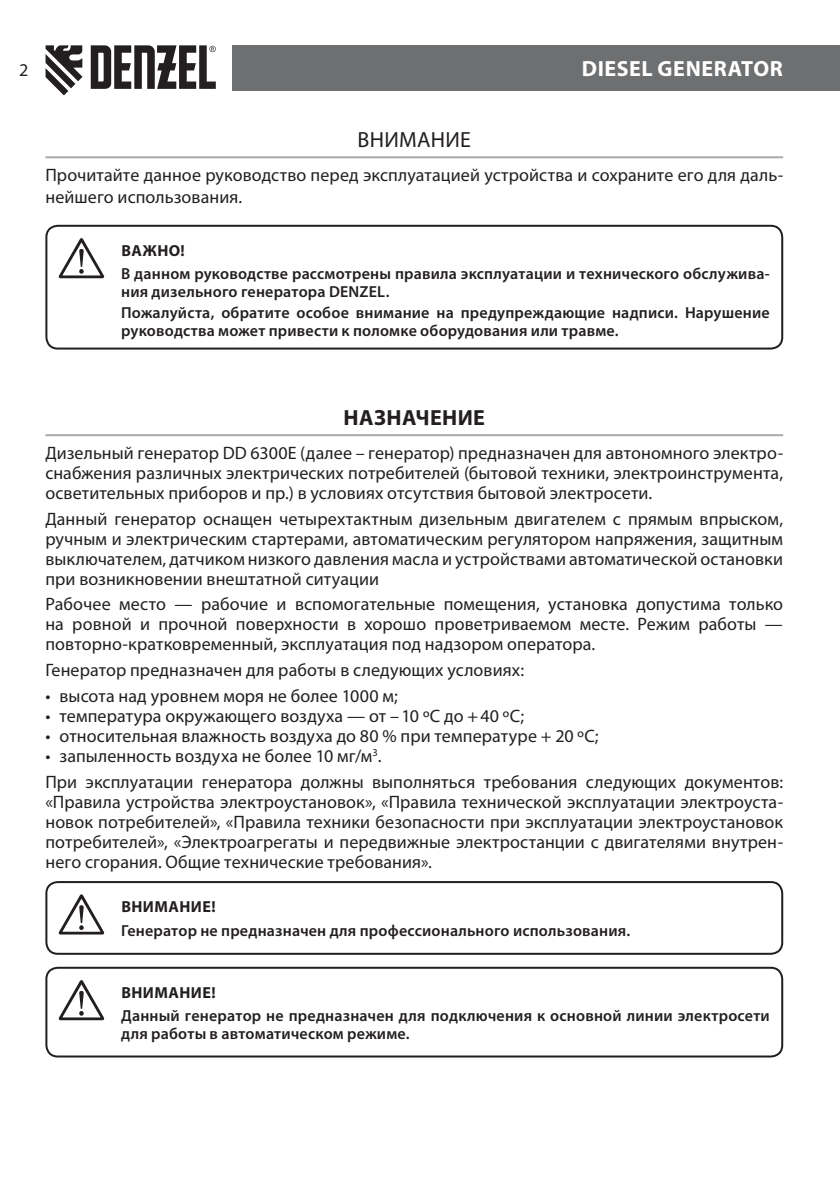
<style>
.page{position:relative;width:840px;height:1191px;background:#fff}
.page>*{position:absolute;margin:0;border:0;box-sizing:border-box;transform-origin:0 0}
.t1{font:700 22px "Myriad Pro";letter-spacing:.025em;color:#fff}
.t2{font:700 22px "Myriad Pro";letter-spacing:.015em;color:#231f20}
.t3{font:22px "Myriad Pro";letter-spacing:.01em;color:#231f20}
.t4{font:18px/20px "Myriad Pro";letter-spacing:.005em;color:#231f20;text-align:justify}
.t5{font:600 16px/18px "Myriad Pro";letter-spacing:.01em;color:#231f20}
.t6{font:700 16px "Myriad Pro";letter-spacing:.03em;color:#231f20}
</style>
<div class="page">
<div style="left:232px;top:45px;width:607px;height:46px;background:#6d6f71"></div>
<svg style="left:45px;top:45px;width:37px;height:50px"></svg>
<svg style="left:91px;top:45px;width:125px;height:44px"></svg>
<hr style="left:45px;top:156px;width:737px;height:2px;background:#a7a9ac">
<svg style="left:59px;top:238px;width:45px;height:40px"></svg>
<div style="left:45px;top:225px;width:737px;height:124px;border:2px solid #231f20;border-radius:11px"></div>
<hr style="left:45px;top:434px;width:737px;height:2px;background:#a7a9ac">
<svg style="left:59px;top:894px;width:45px;height:40px"></svg>
<div style="left:45px;top:881px;width:737px;height:73px;border:2px solid #231f20;border-radius:11px"></div>
<svg style="left:59px;top:980px;width:45px;height:40px"></svg>
<div style="left:45px;top:966px;width:737px;height:91px;border:2px solid #231f20;border-radius:11px"></div>
<p class="t4" style="left:19px;top:60px;width:11px">2</p>
<p class="t1" style="left:581px;top:55px;width:202px">DIESEL GENERATOR</p>
<p class="t3" style="left:357px;top:126px;width:115px">ВНИМАНИЕ</p>
<p class="t4" style="left:45px;top:164px;width:739px;line-height:21.6px">Прочитайте данное руководство перед эксплуатацией устройства и сохраните его для даль&shy;нейшего использования.</p>
<p class="t6" style="left:121px;top:240px;width:65px">ВАЖНО!</p>
<p class="t5" style="left:121px;top:264px;width:649px">В данном руководстве рассмотрены правила эксплуатации и технического обслужива&shy;ния дизельного генератора DENZEL.</p>
<p class="t5" style="left:121px;top:303px;width:649px">Пожалуйста, обратите особое внимание на предупреждающие надписи. Нарушение руководства может привести к поломке оборудования или травме.</p>
<p class="t2" style="left:343px;top:403px;width:141px">НАЗНАЧЕН ИЕ</p>
<p class="t4" style="left:45px;top:443px;width:739px">Дизельный генератор DD 6300E (далее – генератор) предназначен для автономного электро&shy;снабжения различных электрических потребителей (бытовой техники, электроинструмента, осветительных приборов и пр.) в условиях отсутствия бытовой электросети.</p>
<p class="t4" style="left:45px;top:508px;width:738px">Данный генератор оснащен четырехтактным дизельным двигателем с прямым впрыском, ручным и электрическим стартерами, автоматическим регулятором напряжения, защитным выключателем, датчиком низкого давления масла и устройствами автоматической остановки при возникновении внештатной ситуации</p>
<p class="t4" style="left:45px;top:594px;width:738px">Рабочее место — рабочие и вспомогательные помещения, установка допустима только на ровной и прочной поверхности в хорошо проветриваемом месте. Режим работы — повторно-кратковременный, эксплуатация под надзором оператора.</p>
<p class="t4" style="left:45px;top:660px;width:480px">Генератор предназначен для работы в следующих условиях:</p>
<p class="t4" style="left:45px;top:685px;width:354px">• высота над уровнем моря не более 1000 м;</p>
<p class="t4" style="left:45px;top:705px;width:480px">• температура окружающего воздуха — от –10 ºС до +40 ºС;</p>
<p class="t4" style="left:45px;top:725px;width:554px">• относительная влажность воздуха до 80 % при температуре + 20 ºС;</p>
<p class="t4" style="left:45px;top:742px;width:738px;line-height:25.6px">• запыленность воздуха не более 10 мг/м<sup>3</sup>.<br>При эксплуатации генератора должны выполняться требования следующих документов:</p>
<p class="t4" style="left:45px;top:791px;width:739px">«Правила устройства электроустановок», «Правила технической эксплуатации электроуста&shy;новок потребителей», «Правила техники безопасности при эксплуатации электроустановок потребителей», «Электроагрегаты и передвижные электростанции с двигателями внутрен&shy;него сгорания. Общие технические требования».</p>
<p class="t6" style="left:121px;top:896px;width:96px">ВНИМАНИЕ!</p>
<p class="t5" style="left:121px;top:920px;width:510px">Генератор не предназначен для профессионального использования.</p>
<p class="t6" style="left:121px;top:981px;width:96px">ВНИМАНИЕ!</p>
<p class="t5" style="left:121px;top:1006px;width:649px">Данный генератор не предназначен для подключения к основной линии электросети для работы в автоматическом режиме.</p>
</div>
